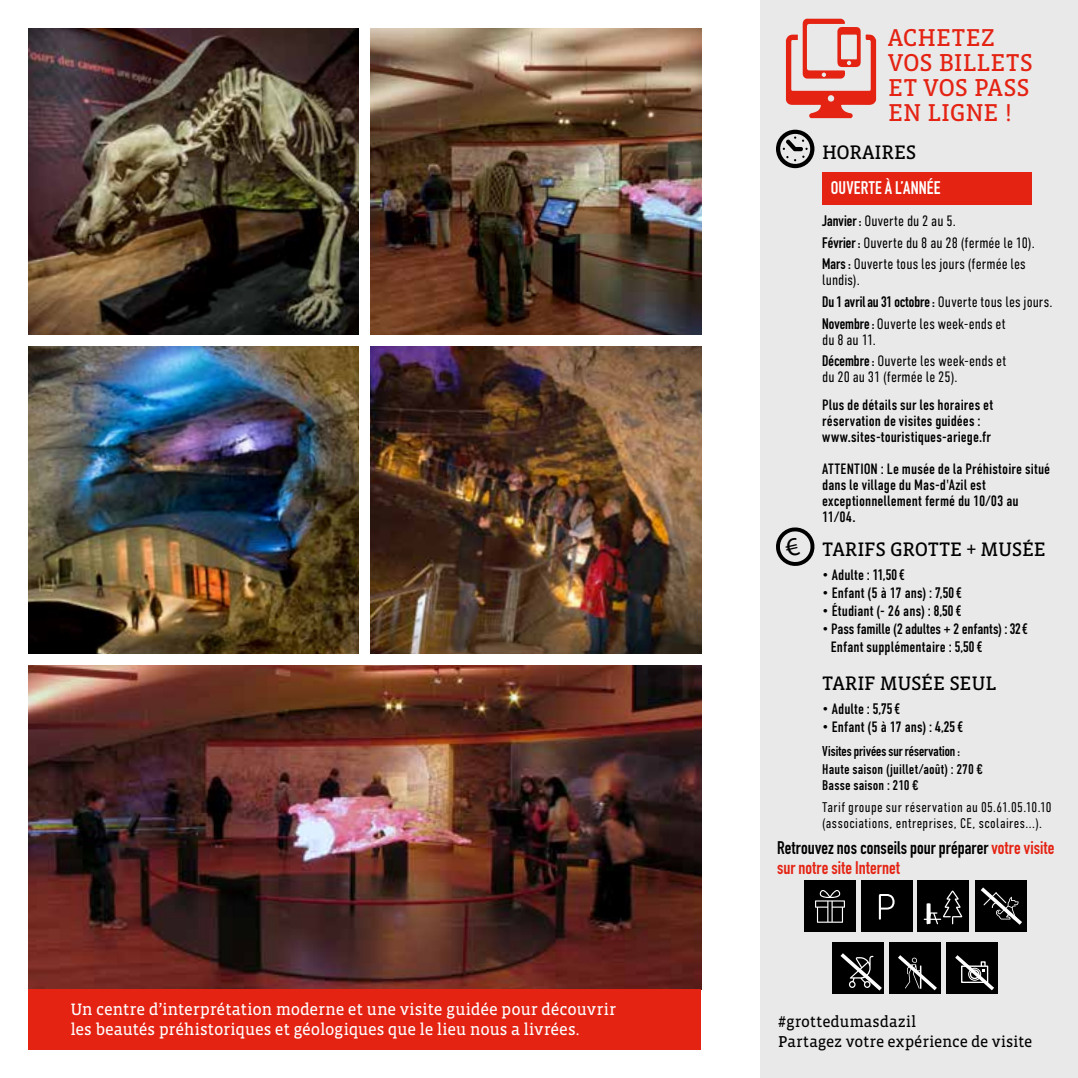
<style>
.page{position:relative;width:1078px;height:1078px;background:#fff}
.page>*{position:absolute;margin:0;border:0;box-sizing:border-box;transform-origin:0 0}
.t1{font:25px/25px "Vista Slab OTCE";letter-spacing:-.005em;color:#e42313}
.t2{font:20px "Vista Slab OTCE";letter-spacing:-.02em;color:#000}
.t3{font:700 18px/20px "DIN Condensed";letter-spacing:.005em;color:#000}
.t4{font:700 18px "DIN Condensed";letter-spacing:.015em;color:#fff}
.t5{font:17px/20px "Vista Slab OTCE";letter-spacing:-.01em;color:#fff}
.t6{font:16px/19.8px "Vista Slab OTCE";letter-spacing:-.005em;color:#000}
.t7{font:15px/16px "DIN Condensed";letter-spacing:.005em;color:#000}
.t8{font:300 15px/21.6px "DIN Condensed";letter-spacing:.005em;color:#000}
.t9{font:300 14px/16px "DIN Condensed";letter-spacing:.03em;color:#000}
.t10{font:14px/16px "DIN Condensed";letter-spacing:.01em;color:#000}
.t11{font:700 14px "DIN Condensed";letter-spacing:.005em;color:#000}
.s1{font-weight:700}
.s2{color:#e42313}
</style>
<div class="page">
<div style="left:760px;top:0;width:317px;height:1077px;background:#e9e9e9"></div>
<svg style="left:776px;top:130px;width:38px;height:38px"></svg>
<svg style="left:785px;top:19px;width:90px;height:99px"></svg>
<img style="left:28px;top:29px;width:330px;height:306px">
<img style="left:28px;top:347px;width:330px;height:306px">
<img style="left:28px;top:665px;width:672px;height:324px">
<img style="left:370px;top:29px;width:330px;height:306px">
<img style="left:370px;top:347px;width:330px;height:306px">
<img style="left:28px;top:473px;width:44px;height:168px">
<div style="left:822px;top:171px;width:209px;height:33px;background:#e42313"></div>
<div style="left:804px;top:880px;width:51px;height:51px;background:#000"></div>
<div style="left:975px;top:880px;width:51px;height:51px;background:#000"></div>
<div style="left:861px;top:880px;width:51px;height:51px;background:#000"></div>
<div style="left:832px;top:941px;width:51px;height:51px;background:#000"></div>
<div style="left:917px;top:880px;width:51px;height:51px;background:#000"></div>
<div style="left:889px;top:941px;width:51px;height:51px;background:#000"></div>
<div style="left:946px;top:941px;width:51px;height:51px;background:#000"></div>
<svg style="left:815px;top:890px;width:29px;height:32px"></svg>
<svg style="left:923px;top:890px;width:39px;height:34px"></svg>
<svg style="left:878px;top:894px;width:16px;height:25px"></svg>
<svg style="left:980px;top:887px;width:42px;height:38px"></svg>
<svg style="left:836px;top:949px;width:48px;height:45px"></svg>
<svg style="left:894px;top:955px;width:46px;height:38px"></svg>
<svg style="left:951px;top:955px;width:46px;height:38px"></svg>
<div style="left:28px;top:989px;width:672px;height:60px;background:#e42313"></div>
<svg style="left:776px;top:527px;width:38px;height:39px"></svg>
<p class="t5" style="left:70px;top:999px;width:547px">Un centre d’interprétation moderne et une visite guidée pour découvrir les beautés préhistoriques et géologiques que le lieu nous a livrées.</p>
<h1 class="t1" style="left:887px;top:25px;width:146px">ACHETEZ<br>VOS BILLETS<br>ET VOS PASS<br>EN LIGNE !</h1>
<h2 class="t2" style="left:822px;top:141px;width:96px">HORAIRES</h2>
<p class="t4" style="left:830px;top:176px;width:111px">OUVERTE À L’ANNÉE</p>
<p class="t8" style="left:822px;top:210px;width:214px"><span class="s1">Janvier :</span> Ouverte du 2 au 5.<br><span class="s1">Février :</span> Ouverte du 8 au 28 (fermée le 10).<br><span class="s1">Mars :</span> Ouverte tous les jours (fermée les</p>
<p class="t8" style="left:822px;top:269px;width:232px">lundis).<br><span class="s1">Du 1 avril au 31 octobre :</span> Ouverte tous les jours.<br><span class="s1">Novembre :</span> Ouverte les week-ends et</p>
<p class="t8" style="left:822px;top:329px;width:185px">du 8 au 11.<br><span class="s1">Décembre :</span> Ouverte les week-ends et</p>
<p class="t8" style="left:822px;top:366px;width:137px">du 20 au 31 (fermée le 25).</p>
<p class="t7" style="left:822px;top:397px;width:172px">Plus de détails sur les horaires et réservation de visites guidées : www.sites-touristiques-ariege.fr</p>
<p class="t7" style="left:822px;top:460px;width:229px">ATTENTION : Le musée de la Préhistoire situé dans le village du Mas-d'Azil est exceptionnellement fermé du 10/03 au<br>11/04.</p>
<h2 class="t2" style="left:822px;top:538px;width:225px">TARIFS GROTTE + MUSÉE</h2>
<p class="t7" style="left:822px;top:567px;width:84px">• Adulte : <span class="s1">11,50 €</span></p>
<p class="t7" style="left:822px;top:585px;width:141px">• Enfant (5 à 17 ans) : <span class="s1">7,50 €</span></p>
<p class="t7" style="left:822px;top:603px;width:140px">• Étudiant (- 26 ans) : <span class="s1">8,50 €</span></p>
<p class="t7" style="left:830px;top:620px;width:199px;line-height:18px;text-indent:-8px">• Pass famille (2 adultes + 2 enfants) : <span class="s1">32 €<br></span>Enfant supplémentaire : <span class="s1">5,50 €</span></p>
<h2 class="t2" style="left:822px;top:671px;width:175px">TARIF MUSÉE SEUL</h2>
<p class="t7" style="left:822px;top:701px;width:79px">• Adulte : <span class="s1">5,75 €</span></p>
<p class="t7" style="left:822px;top:719px;width:142px">• Enfant (5 à 17 ans) : <span class="s1">4,25 €</span></p>
<p class="t11" style="left:822px;top:741px;width:139px">Visites privées sur réservation :</p>
<p class="t10" style="left:822px;top:761px;width:162px">Haute saison (juillet/août) : 270 €<br>Basse saison : 210 €</p>
<p class="t9" style="left:822px;top:799px;width:231px">Tarif groupe sur réservation au 05.61.05.10.10 (associations, entreprises, CE, scolaires...).</p>
<p class="t3" style="left:777px;top:837px;width:279px">Retrouvez nos conseils pour préparer <span class="s2">votre visite sur notre site Internet</span></p>
<p class="t6" style="left:778px;top:1011px;width:256px">#grottedumasdazil<br>Partagez votre expérience de visite</p>
</div>
